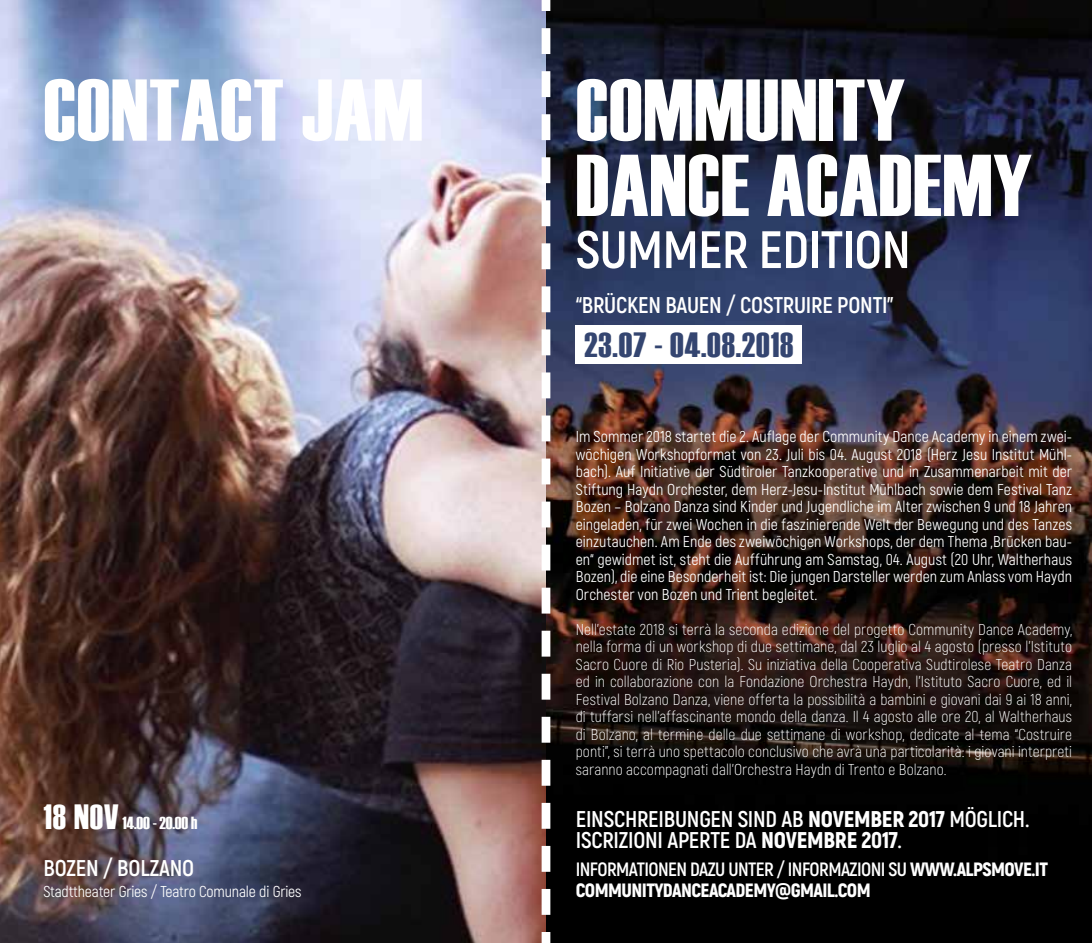
<style>
.page{position:relative;width:1092px;height:943px;background:#fff}
.page>*{position:absolute;margin:0;border:0;box-sizing:border-box;transform-origin:0 0}
.t1{font:87.5px/75.2px "Haettenschweiler";letter-spacing:.01em;color:#fff}
.t2{font:700 52.5px "Akrobat";letter-spacing:-.01em;color:#fff}
.t3{font:35px "Haettenschweiler";letter-spacing:.025em;color:#344570}
.t4{font:700 22.75px/21px "Akrobat";letter-spacing:-.01em;color:#fff}
.t5{font:900 19.25px/21px "Akrobat";letter-spacing:-.03em;color:#fff}
.t6{font:17.5px "Haettenschweiler";letter-spacing:-.01em;color:#fff}
.t7{font:15.75px/17.5px "Akrobat";color:#fff;text-align:justify}
.t8{font:300 15.75px/17.5px "Akrobat";letter-spacing:.005em;color:#fff;text-align:justify}
.s1{font-size:35px}
.s2{font-weight:900}
.s3{font-weight:700}
</style>
<div class="page">
<img style="left:0;top:0;width:1091px;height:943px">
<div style="left:577px;top:433px;width:513px;height:485px;background:#000;opacity:.75"></div>
<div style="left:575px;top:325px;width:227px;height:39px;background:#fff"></div>
<svg style="left:541px;top:0;width:9px;height:943px"></svg>
<h1 class="t1" style="left:43px;top:73px;width:381px">CONTACT JAM</h1>
<p class="t6" style="left:43px;top:810px;width:155px"><span class="s1">18 NOV</span> 14.00 - 20.00 h</p>
<h3 class="t4" style="left:43px;top:857px;width:152px">BOZEN / BOLZANO</h3>
<p class="t7" style="left:43px;top:882px;width:260px">Stadttheater Gries / Teatro Comunale di Gries</p>
<h1 class="t1" style="left:575px;top:73px;width:457px">COMMUNITY<br>DANCE ACADEMY</h1>
<h2 class="t2" style="left:575px;top:217px;width:336px">SUMMER EDITION</h2>
<h3 class="t4" style="left:575px;top:294px;width:319px">“BRÜCKEN BAUEN / COSTRUIRE PONTI”</h3>
<h3 class="t3" style="left:584px;top:321px;width:210px">23.07 - 04.08.2018</h3>
<p class="t7" style="left:575px;top:428px;width:498px">Im Sommer 2018 startet die 2. Auflage der Community Dance Academy in einem zwei&shy;wöchigen Workshopformat von 23. Juli bis 04. August 2018 (Herz Jesu Institut Mühl&shy;bach). Auf Initiative der Südtiroler Tanzkooperative und in Zusammenarbeit mit der Stiftung Haydn Orchester, dem Herz-Jesu-Institut Mühlbach sowie dem Festival Tanz Bozen – Bolzano Danza sind Kinder und Jugendliche im Alter zwischen 9 und 18 Jahren eingeladen, für zwei Wochen in die faszinierende Welt der Bewegung und des Tanzes einzutauchen. Am Ende des zweiwöchigen Workshops, der dem Thema „Brücken bau&shy;en“ gewidmet ist, steht die Aufführung am Samstag, 04. August (20 Uhr, Waltherhaus Bozen), die eine Besonderheit ist: Die jungen Darsteller werden zum Anlass vom Haydn Orchester von Bozen und Trient begleitet.</p>
<p class="t8" style="left:575px;top:620px;width:498px">Nell’estate 2018 si terrà la seconda edizione del progetto Community Dance Academy, nella forma di un workshop di due settimane, dal 23 luglio al 4 agosto (presso l’Istituto Sacro Cuore di Rio Pusteria). Su iniziativa della Cooperativa Sudtirolese Teatro Danza ed in collaborazione con la Fondazione Orchestra Haydn, l’Istituto Sacro Cuore, ed il Festival Bolzano Danza, viene offerta la possibilità a bambini e giovani dai 9 ai 18 anni, di tuffarsi nell’affascinante mondo della danza. Il 4 agosto alle ore 20, al Waltherhaus di Bolzano, al termine delle due settimane di workshop, dedicate al tema “Costruire ponti”, si terrà uno spettacolo conclusivo che avrà una particolarità: i giovani interpreti saranno accompagnati dall’Orchestra Haydn di Trento e Bolzano.</p>
<h3 class="t4" style="left:575px;top:808px;width:455px">EINSCHREIBUNGEN SIND AB <span class="s2">NOVEMBER 2017</span> MÖGLICH.<br>ISCRIZIONI APERTE DA <span class="s2">NOVEMBRE 2017</span>.</h3>
<p class="t5" style="left:575px;top:858px;width:474px"><span class="s3">INFORMATIONEN DAZU UNTER / INFORMAZIONI SU</span> WWW.ALPSMOVE.IT<br>COMMUNITYDANCEACADEMY@GMAIL.COM</p>
</div>
